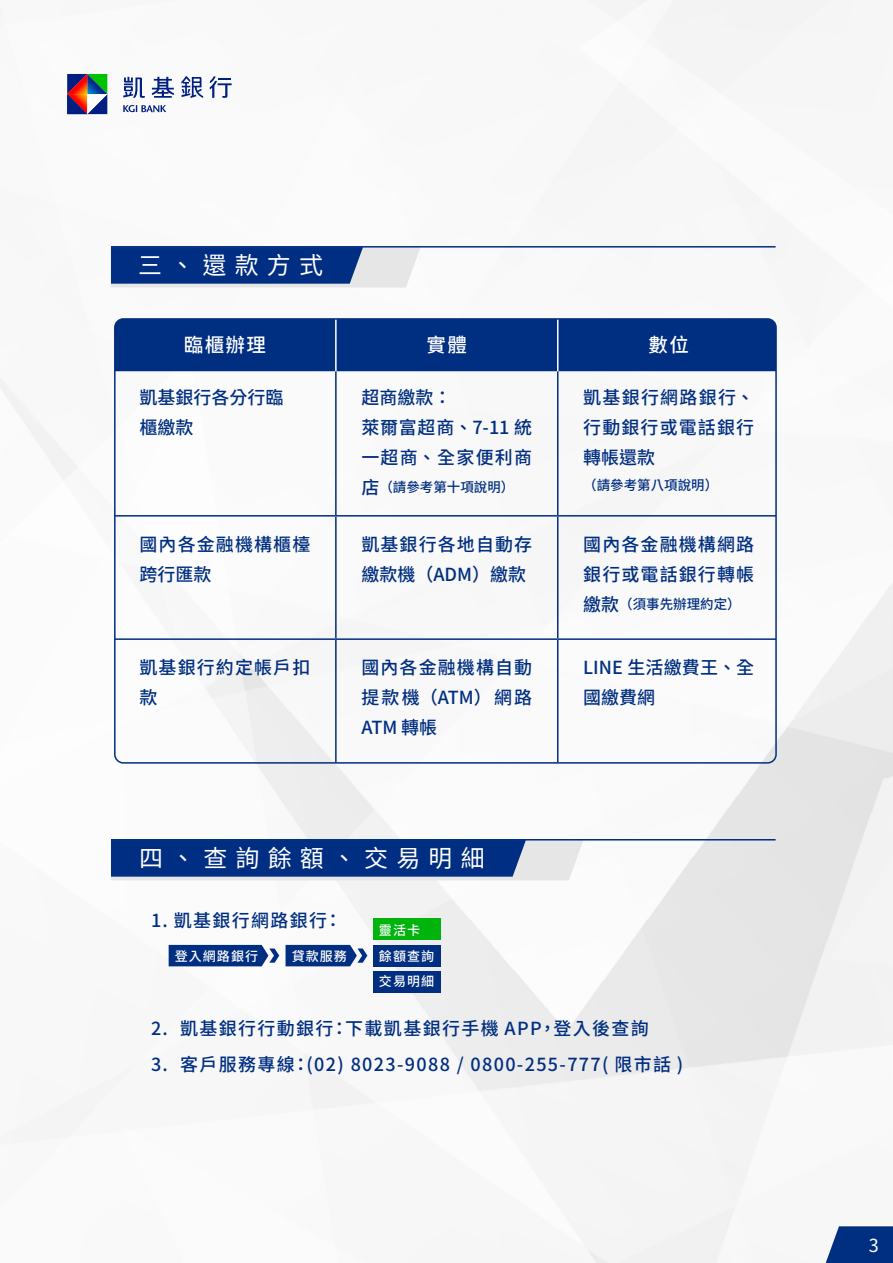
<style>
.page{position:relative;width:893px;height:1263px;background:#fff}
.page>*{position:absolute;margin:0;border:0;box-sizing:border-box;transform-origin:0 0}
.t1{font:24px "Source Han Sans TW";letter-spacing:.34em;color:#fff}
.t2{font:500 19.5px "Source Han Sans TW";letter-spacing:.075em;color:#fff}
.t3{font:500 18px/30px "Source Han Sans TW";letter-spacing:.06em;color:#002e80}
.t4{font:500 18px/30px "Source Han Sans TW";color:#002e80}
.t5{font:500 18px/30px "Source Han Sans TW";letter-spacing:.04em;color:#002e80}
.t6{font:18px "Source Han Sans TW";color:#fff}
.t7{font:500 13.5px "Source Han Sans TW";color:#002e80}
.t8{font:500 13.05px/25.5px "Source Han Sans TW";letter-spacing:.075em;color:#fff}
.s1{font-size:18px}
</style>
<div class="page">
<img style="left:0;top:0;width:893px;height:1263px">
<svg style="left:67px;top:74px;width:40px;height:40px;background:#635966"></svg>
<svg style="left:123px;top:77px;width:22px;height:21px"></svg>
<svg style="left:152px;top:77px;width:22px;height:21px"></svg>
<svg style="left:181px;top:76px;width:22px;height:22px"></svg>
<svg style="left:123px;top:105px;width:43px;height:7px"></svg>
<svg style="left:210px;top:76px;width:22px;height:22px"></svg>
<svg style="left:826px;top:1226px;width:67px;height:37px;background:#19428c"></svg>
<svg style="left:111px;top:248px;width:310px;height:39px;background:#40619e"></svg>
<hr style="left:111px;top:246px;width:665px;height:2px;background:#002e80">
<svg style="left:111px;top:840px;width:472px;height:40px;background:#2e5396"></svg>
<hr style="left:111px;top:839px;width:665px;height:1px;background:#002e80">
<div style="left:115px;top:319px;width:661px;height:52px;background:#002e80"></div>
<hr style="left:335px;top:371px;width:2px;height:144px;background:#002e80">
<hr style="left:557px;top:371px;width:1px;height:144px;background:#002e80">
<hr style="left:115px;top:515px;width:221px;height:2px;background:#002e80">
<hr style="left:336px;top:515px;width:222px;height:2px;background:#002e80">
<hr style="left:335px;top:517px;width:2px;height:121px;background:#002e80">
<hr style="left:558px;top:515px;width:218px;height:2px;background:#002e80">
<hr style="left:557px;top:517px;width:1px;height:121px;background:#002e80">
<hr style="left:115px;top:638px;width:221px;height:2px;background:#002e80">
<hr style="left:336px;top:638px;width:222px;height:2px;background:#002e80">
<hr style="left:335px;top:640px;width:2px;height:122px;background:#002e80">
<hr style="left:558px;top:638px;width:218px;height:2px;background:#002e80">
<hr style="left:557px;top:640px;width:1px;height:122px;background:#002e80">
<hr style="left:335px;top:319px;width:2px;height:52px;background:#fff">
<hr style="left:557px;top:319px;width:1px;height:52px;background:#fff">
<div style="left:114px;top:318px;width:663px;height:446px;border:2px solid #002e80;border-radius:9px"></div>
<div style="left:374px;top:919px;width:67px;height:21px;background:#00b30d"></div>
<div style="left:374px;top:945px;width:67px;height:21px;background:#002e80"></div>
<div style="left:374px;top:971px;width:67px;height:21px;background:#002e80"></div>
<svg style="left:169px;top:945px;width:110px;height:21px;background:#17418b"></svg>
<svg style="left:286px;top:945px;width:81px;height:21px;background:#1e468e"></svg>
<h1 class="t1" style="left:138px;top:251px;width:186px">三、還款方式</h1>
<p class="t2" style="left:184px;top:334px;width:84px">臨櫃辦理</p>
<p class="t2" style="left:427px;top:334px;width:42px">實體</p>
<p class="t2" style="left:648px;top:334px;width:42px">數位</p>
<p class="t4" style="left:139px;top:383px;width:145px">凱基銀行各分行臨櫃繳款</p>
<p class="t5" style="left:361px;top:383px;width:172px">超商繳款：<br>萊爾富超商、7-11 統一超商、全家便利商</p>
<p class="t7" style="left:361px;top:480px;width:154px"><span class="s1">店</span>（請參考第十項說明）</p>
<p class="t3" style="left:583px;top:383px;width:172px;text-align:justify">凱基銀行網路銀行、行動銀行或電話銀行轉帳還款</p>
<p class="t7" style="left:583px;top:478px;width:136px">（請參考第八項說明）</p>
<p class="t3" style="left:139px;top:530px;width:172px">國內各金融機構櫃檯跨行匯款</p>
<p class="t3" style="left:361px;top:530px;width:172px">凱基銀行各地自動存繳款機（ADM）繳款</p>
<p class="t3" style="left:583px;top:530px;width:172px">國內各金融機構網路銀行或電話銀行轉帳</p>
<p class="t7" style="left:583px;top:596px;width:159px"><span class="s1">繳款</span>（須事先辦理約定）</p>
<p class="t3" style="left:139px;top:653px;width:172px">凱基銀行約定帳戶扣款</p>
<p class="t3" style="left:361px;top:653px;width:172px;text-align:justify">國內各金融機構自動提款機（ATM）網路ATM 轉帳</p>
<p class="t4" style="left:583px;top:653px;width:172px">LINE 生活繳費王、全國繳費網</p>
<h1 class="t1" style="left:139px;top:844px;width:347px">四、查詢餘額、交易明細</h1>
<p class="t3" style="left:151px;top:906px;width:193px">1. 凱基銀行網路銀行：</p>
<p class="t8" style="left:379px;top:918px;width:43px">靈活卡</p>
<p class="t8" style="left:175px;top:943px;width:85px">登入網路銀行</p>
<p class="t8" style="left:292px;top:943px;width:57px">貸款服務</p>
<p class="t8" style="left:379px;top:943px;width:57px">餘額查詢交易明細</p>
<p class="t3" style="left:151px;top:1014px;width:499px">2. 凱基銀行行動銀行：下載凱基銀行手機 APP，登入後查詢</p>
<p class="t3" style="left:151px;top:1050px;width:534px">3. 客戶服務專線：(02) 8023-9088 / 0800-255-777( 限市話 )</p>
<p class="t6" style="left:869px;top:1235px;width:11px">3</p>
</div>
